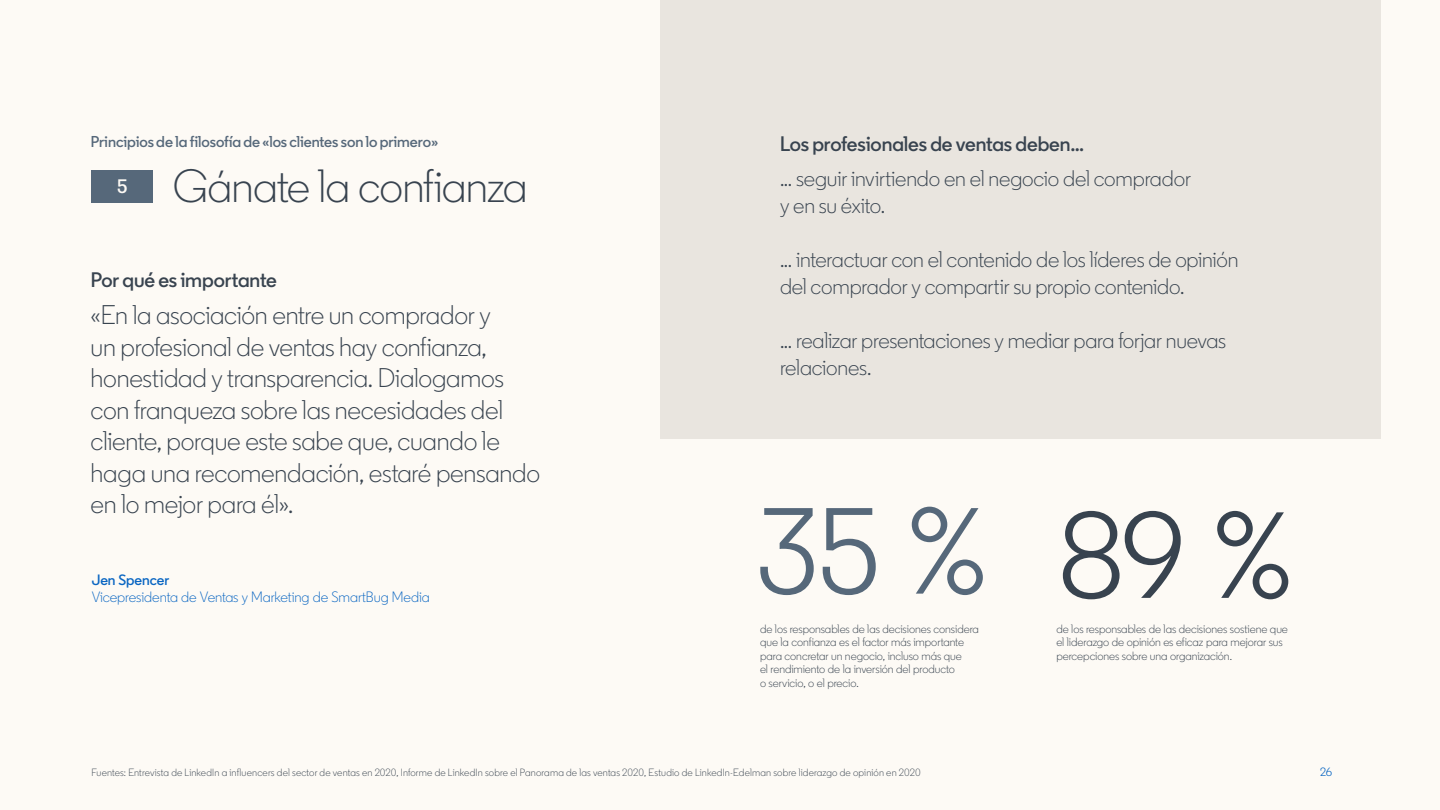
<style>
.page{position:relative;width:1440px;height:810px;background:#fdfaf5}
.page>*{position:absolute;margin:0;border:0;box-sizing:border-box;transform-origin:0 0}
.t1{font:122.18px "Community";color:#56687a}
.t2{font:122.18px "Community";color:#38434f}
.Body_16pt{font:300 46.5px "Community";letter-spacing:-.015em;color:#38434f}
.Body_16pt-2{font:300 27px/31.5px "Community";letter-spacing:-.01em;color:#38434f}
.Body_16pt-3{font:300 22.5px/27px "Community";letter-spacing:-.01em;color:#38434f}
.Body_16pt-4{font:600 21px "Community";letter-spacing:-.005em;color:#38434f}
.Body_16pt-5{font:600 19.5px "Community";color:#fdfaf5}
.Body_16pt-6{font:600 15.75px "Community";letter-spacing:-.005em;color:#56687a}
.t3{font:300 15px "Community";letter-spacing:-.005em;color:#0a66c2}
.t4{font:600 15px "Community";color:#0a66c2}
.t5{font:300 12px/13.5px "Community";letter-spacing:-.005em;color:#38434f}
.t6{font:12px "Community";color:#0a66c2}
.Body_16pt-7{font:300 10.5px "Community";letter-spacing:.015em;color:#38434f}
</style>
<div class="page">
<div style="left:92px;top:170px;width:61px;height:32px;background:#56687a"></div>
<div style="left:660px;top:0;width:721px;height:439px;background:#e9e5df"></div>
<p class="Body_16pt-6" style="left:91px;top:132px;width:349px">Principios de la filosofía de «los clientes son lo primero»</p>
<p class="Body_16pt-5" style="left:117px;top:174px;width:12px">5</p>
<p class="Body_16pt" style="left:173px;top:158px;width:357px">Gánate la confianza</p>
<p class="Body_16pt-4" style="left:91px;top:266px;width:188px">Por qué es importante</p>
<p class="Body_16pt-2" style="left:91px;top:299px;width:451px">«En la asociación entre un comprador y<br>un profesional de ventas hay confianza, honestidad y transparencia. Dialogamos con franqueza sobre las necesidades del cliente, porque este sabe que, cuando le haga una recomendación, estaré pensando en lo mejor para él».</p>
<p class="t4" style="left:92px;top:571px;width:79px">Jen Spencer</p>
<p class="t3" style="left:92px;top:588px;width:340px">Vicepresidenta de Ventas y Marketing de SmartBug Media</p>
<p class="Body_16pt-4" style="left:780px;top:130px;width:305px">Los profesionales de ventas deben...</p>
<p class="Body_16pt-3" style="left:780px;top:165px;width:412px">... seguir invirtiendo en el negocio del comprador y en su éxito.</p>
<p class="Body_16pt-3" style="left:780px;top:246px;width:460px">... interactuar con el contenido de los líderes de opinión del comprador y compartir su propio contenido.</p>
<p class="Body_16pt-3" style="left:780px;top:327px;width:448px">... realizar presentaciones y mediar para forjar nuevas relaciones.</p>
<p class="t1" style="left:757px;top:477px;width:234px">35 %</p>
<p class="t5" style="left:760px;top:622px;width:220px">de los responsables de las decisiones considera que la confianza es el factor más importante para concretar un negocio, incluso más que<br>el rendimiento de la inversión del producto<br>o servicio, o el precio.</p>
<p class="t5" style="left:1056px;top:622px;width:233px">de los responsables de las decisiones sostiene que</p>
<p class="t2" style="left:1058px;top:481px;width:239px">89 %</p>
<p class="t5" style="left:1056px;top:636px;width:228px">el liderazgo de opinión es eficaz para mejorar sus percepciones sobre una organización.</p>
<p class="Body_16pt-7" style="left:92px;top:766px;width:831px">Fuentes: Entrevista de LinkedIn a influencers del sector de ventas en 2020, Informe de LinkedIn sobre el Panorama de las ventas 2020, Estudio de LinkedIn-Edelman sobre liderazgo de opinión en 2020</p>
<p class="t6" style="left:1320px;top:765px;width:14px">26</p>
</div>
